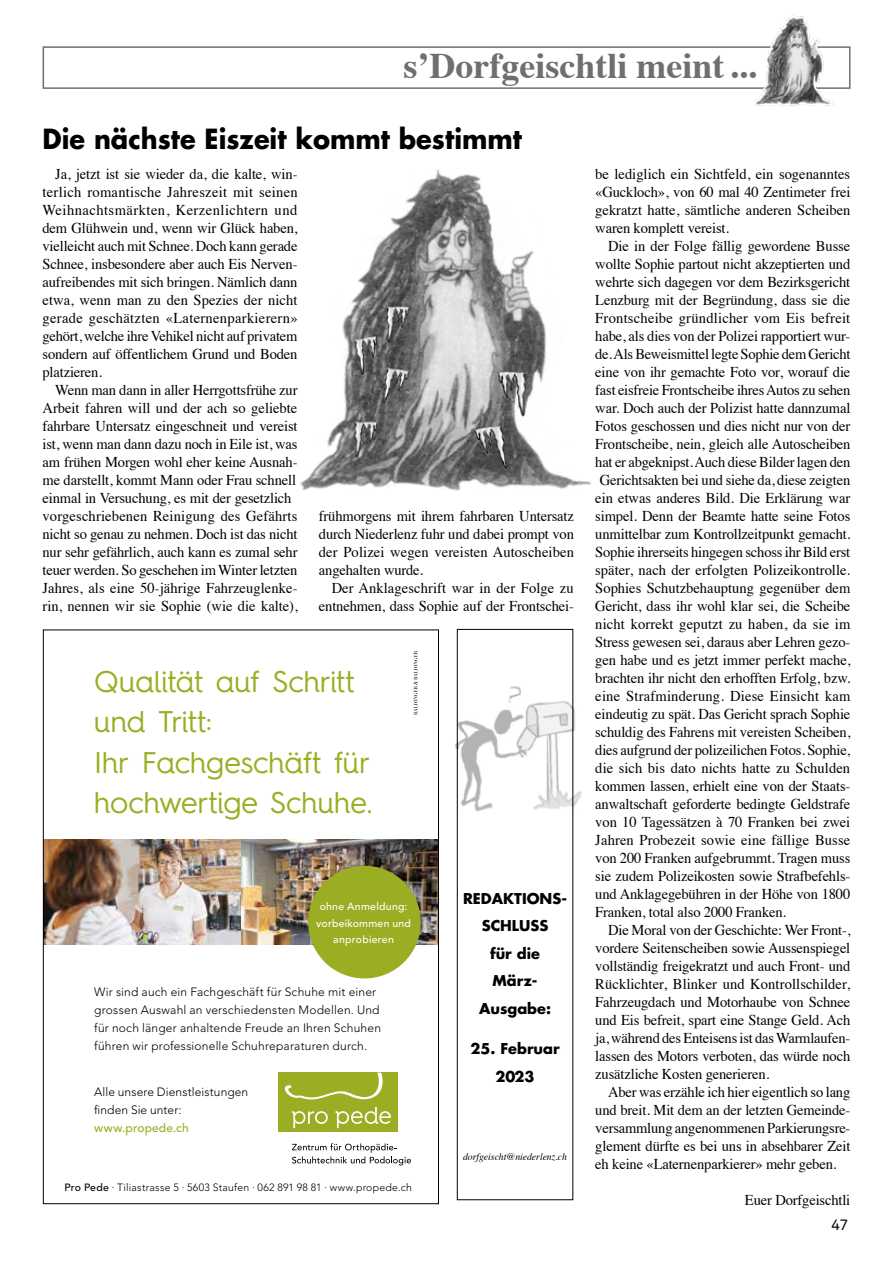
<style>
.page{position:relative;width:893px;height:1263px;background:#fff}
.page>*{position:absolute;margin:0;border:0;box-sizing:border-box;transform-origin:0 0}
.t1{font:700 36px "Times";color:#706f6f}
.t2{font:30px/40.5px "Hurme Geometric Sans 4";letter-spacing:-.005em;color:#9bad22}
.t3{font:700 27px "Futura";color:#000;scale:.95 1}
.t4{font:15px/18px "Times";letter-spacing:-.01em;color:#000;text-align:justify}
.t5{font:15px "Akkurat Pro";color:#000}
.t6{font:700 14.55px/27.6px "Futura";color:#000;text-align:center}
.t7{font:300 12px/18px "Avenir LT Std";letter-spacing:.015em;color:#000}
.t8{font:500 12px "Avenir LT Std";letter-spacing:.015em;color:#9bad22}
.t9{font:300 10.5px "Avenir";letter-spacing:.025em;color:#000}
.t10{font:500 10.5px/16.5px "Avenir LT Std";letter-spacing:.025em;color:#fff;text-align:center}
.t11{font:italic 9.9px "Times";color:#000}
.s1{font-weight:500}
</style>
<div class="page">
<div style="left:43px;top:46px;width:807px;height:43px;border:2px solid #706f6f"></div>
<img style="left:755px;top:15px;width:81px;height:90px">
<div style="left:457px;top:629px;width:116px;height:571px;border:1px solid #000"></div>
<img style="left:455px;top:682px;width:127px;height:131px">
<div style="left:278px;top:1072px;width:119px;height:60px;background:#9bad22"></div>
<svg style="left:284px;top:1072px;width:99px;height:27px"></svg>
<svg style="left:292px;top:1111px;width:36px;height:17px"></svg>
<svg style="left:335px;top:1107px;width:56px;height:21px"></svg>
<svg style="left:292px;top:1143px;width:119px;height:22px"></svg>
<svg style="left:414px;top:651px;width:3px;height:64px"></svg>
<img style="left:241px;top:840px;width:196px;height:104px">
<img style="left:45px;top:840px;width:196px;height:104px">
<div style="left:308px;top:866px;width:113px;height:112px;background:#9bad22;border-radius:50%"></div>
<img style="left:300px;top:169px;width:291px;height:322px">
<h1 class="t1" style="left:404px;top:32px;width:354px">s’Dorfgeischtli meint...</h1>
<h3 class="t3" style="left:43px;top:120px;width:506px">Die nächste Eiszeit kommt bestimmt</h3>
<p class="t4" style="left:43px;top:163px;width:257px;text-indent:13px">Ja, jetzt ist sie wieder da, die kalte, win&shy;terlich romantische Jahreszeit mit seinen Weihnachtsmärkten, Kerzenlichtern und dem Glühwein und, wenn wir Glück haben, vielleicht auch mit Schnee. Doch kann gerade Schnee, insbesondere aber auch Eis Nerven&shy;aufreibendes mit sich bringen. Nämlich dann etwa, wenn man zu den Spezies der nicht gerade geschätzten «Laternenparkierern» gehört, welche ihre Vehikel nicht auf privatem sondern auf öffentlichem Grund und Boden platzieren.</p>
<p class="t4" style="left:43px;top:379px;width:257px;text-align:left;text-indent:13px">Wenn man dann in aller Herrgottsfrühe zur Arbeit fahren will und der ach so geliebte fahrbare Untersatz eingeschneit und vereist ist, wenn man dann dazu noch in Eile ist, was am frühen Morgen wohl eher keine Ausnah&shy;me darstellt, kommt Mann oder Frau schnell einmal in Versuchung, es mit der gesetzlich vorgeschriebenen Reinigung des Gefährts nicht so genau zu nehmen. Doch ist das nicht nur sehr gefährlich, auch kann es zumal sehr teuer werden. So geschehen im Winter letzten Jahres, als eine 50-jährige Fahrzeuglenke&shy;rin, nennen wir sie Sophie (wie die kalte),</p>
<p class="t4" style="left:319px;top:505px;width:257px">frühmorgens mit ihrem fahrbaren Untersatz durch Niederlenz fuhr und dabei prompt von der Polizei wegen vereisten Autoscheiben angehalten wurde.</p>
<p class="t4" style="left:319px;top:577px;width:257px;text-align:right">Der Anklageschrift war in der Folge zu entnehmen, dass Sophie auf der Frontschei-</p>
<h2 class="t2" style="left:94px;top:660px;width:280px">Qualität auf Schritt und Tritt:<br>Ihr Fachgeschäft für hochwertige Schuhe.</h2>
<p class="t10" style="left:316px;top:899px;width:96px">ohne Anmeldung: vorbeikommen und anprobieren</p>
<p class="t7" style="left:94px;top:983px;width:288px">Wir sind auch ein Fachgeschäft für Schuhe mit einer grossen Auswahl an verschiedensten Modellen. Und für noch länger anhaltende Freude an Ihren Schuhen führen wir professionelle Schuhreparaturen durch.</p>
<p class="t7" style="left:94px;top:1083px;width:156px">Alle unsere Dienstleistungen finden Sie unter:</p>
<p class="t8" style="left:94px;top:1121px;width:96px">www.propede.ch</p>
<p class="t9" style="left:64px;top:1181px;width:349px"><span class="s1">Pro Pede</span> · Tiliastrasse 5 · 5603 Staufen · 062 891 98 81 · www.propede.ch</p>
<p class="t6" style="left:463px;top:884px;width:104px">REDAKTIONS-<br>SCHLUSS<br>für die<br>März-<br>Ausgabe:</p>
<p class="t6" style="left:470px;top:1035px;width:91px">25. Februar<br>2023</p>
<p class="t11" style="left:463px;top:1148px;width:105px">dorfgeischt@niederlenz.ch</p>
<p class="t4" style="left:595px;top:163px;width:257px">be lediglich ein Sichtfeld, ein sogenanntes «Guckloch», von 60 mal 40 Zentimeter frei gekratzt hatte, sämtliche anderen Scheiben waren komplett vereist.</p>
<p class="t4" style="left:595px;top:235px;width:257px;text-indent:13px">Die in der Folge fällig gewordene Busse wollte Sophie partout nicht akzeptierten und wehrte sich dagegen vor dem Bezirksgericht Lenzburg mit der Begründung, dass sie die Frontscheibe gründlicher vom Eis befreit habe, als dies von der Polizei rapportiert wur&shy;de. Als Beweismittel legte Sophie dem Gericht eine von ihr gemachte Foto vor, worauf die fast eisfreie Frontscheibe ihres Autos zu sehen war. Doch auch der Polizist hatte dannzumal Fotos geschossen und dies nicht nur von der Frontscheibe, nein, gleich alle Autoscheiben hat er abgeknipst. Auch diese Bilder lagen den Gerichtsakten bei und siehe da, diese zeigten ein etwas anderes Bild. Die Erklärung war simpel. Denn der Beamte hatte seine Fotos unmittelbar zum Kontrollzeitpunkt gemacht.<br>Sophie ihrerseits hingegen schoss ihr Bild erst später, nach der erfolgten Polizeikontrolle.<br>Sophies Schutzbehauptung gegenüber dem Gericht, dass ihr wohl klar sei, die Scheibe nicht korrekt geputzt zu haben, da sie im Stress gewesen sei, daraus aber Lehren gezo&shy;gen habe und es jetzt immer perfekt mache, brachten ihr nicht den erhofften Erfolg, bzw. eine Strafminderung. Diese Einsicht kam eindeutig zu spät. Das Gericht sprach Sophie schuldig des Fahrens mit vereisten Scheiben, dies aufgrund der polizeilichen Fotos. Sophie, die sich bis dato nichts hatte zu Schulden kommen lassen, erhielt eine von der Staats&shy;anwaltschaft geforderte bedingte Geldstrafe von 10 Tagessätzen à 70 Franken bei zwei Jahren Probezeit sowie eine fällige Busse von 200 Franken aufgebrummt. Tragen muss sie zudem Polizeikosten sowie Strafbefehls&shy;und Anklagegebühren in der Höhe von 1800<br>Franken, total also 2000 Franken.</p>
<p class="t4" style="left:595px;top:919px;width:257px;text-indent:13px">Die Moral von der Geschichte: Wer Front-, vordere Seitenscheiben sowie Aussenspiegel vollständig freigekratzt und auch Front- und Rücklichter, Blinker und Kontrollschilder, Fahrzeugdach und Motorhaube von Schnee und Eis befreit, spart eine Stange Geld. Ach ja, während des Enteisens ist das Warmlaufen&shy;lassen des Motors verboten, das würde noch zusätzliche Kosten generieren.</p>
<p class="t4" style="left:595px;top:1081px;width:257px;text-indent:13px">Aber was erzähle ich hier eigentlich so lang und breit. Mit dem an der letzten Gemeinde&shy;versammlung angenommenen Parkierungsre&shy;glement dürfte es bei uns in absehbarer Zeit eh keine «Laternenparkierer» mehr geben.</p>
<p class="t4" style="left:745px;top:1189px;width:107px">Euer Dorfgeischtli</p>
<p class="t5" style="left:831px;top:1216px;width:18px">47</p>
</div>
